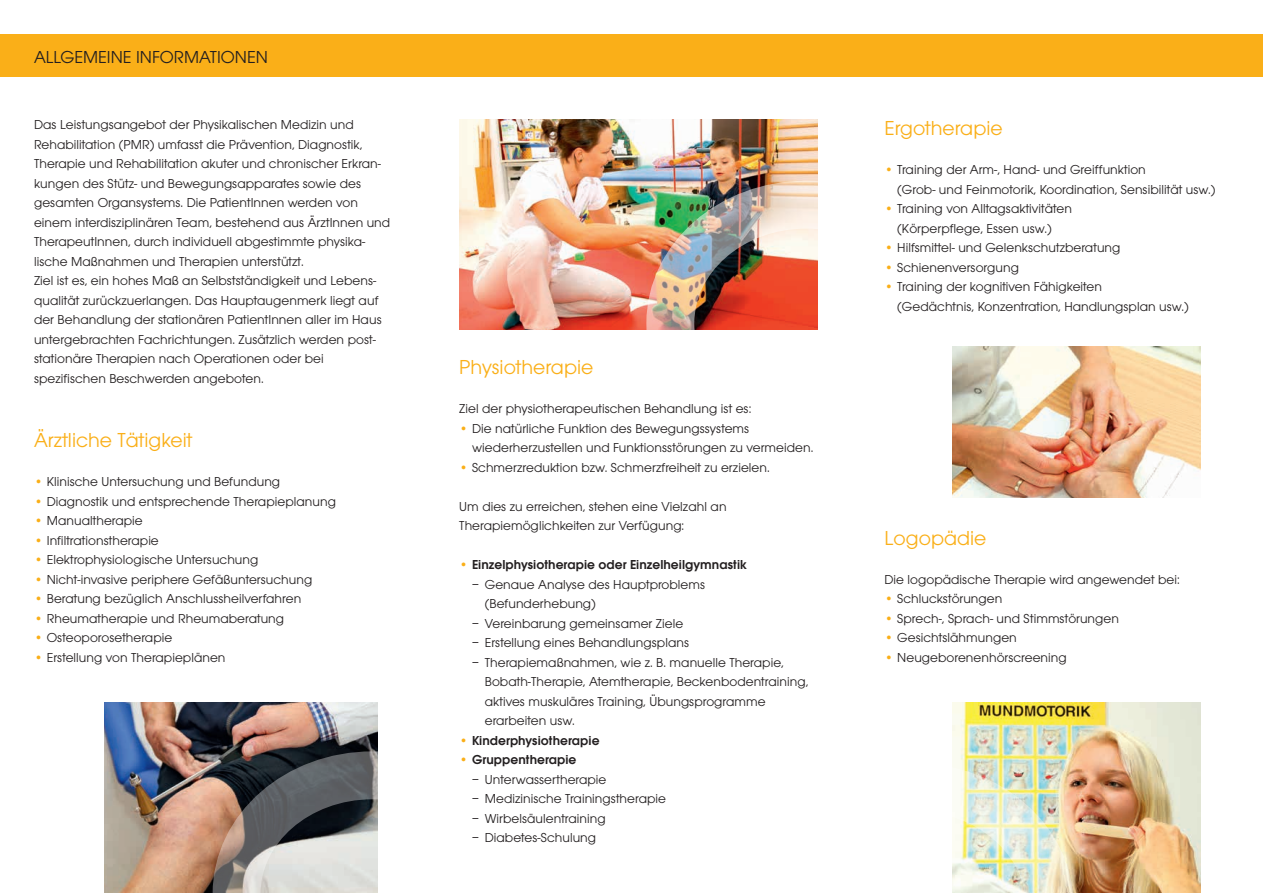
<style>
.page{position:relative;width:1263px;height:893px;background:#fff}
.page>*{position:absolute;margin:0;border:0;box-sizing:border-box;transform-origin:0 0}
.t1{font:21px "Avant Gard";color:#faaf18}
.t2{font:18px "Avant Gard";color:#231f20}
.t3{font:13.5px/19.5px "Avant Gard";letter-spacing:.005em;color:#231f20}
.t4{font:600 13.5px "Avant Gard";letter-spacing:.005em;color:#231f20}
.s1{color:#faaf18}
.s2{font-weight:400;color:#faaf18}
</style>
<div class="page">
<img style="left:952px;top:703px;width:249px;height:190px">
<img style="left:952px;top:763px;width:121px;height:130px">
<img style="left:459px;top:119px;width:358px;height:210px">
<div style="left:646px;top:181px;width:320px;height:285px;border:48px solid #fff;border-radius:50%"></div>
<div style="left:0;top:34px;width:1263px;height:43px;background:#faaf18"></div>
<img style="left:105px;top:703px;width:272px;height:190px">
<svg style="left:213px;top:751px;width:165px;height:142px;background:#807d7b"></svg>
<img style="left:952px;top:347px;width:249px;height:151px">
<h2 class="t2" style="left:34px;top:46px;width:235px">ALLGEMEINE INFORMATIONEN</h2>
<p class="t3" style="left:34px;top:115px;width:358px">Das Leistungsangebot der Physikalischen Medizin und Rehabilitation (PMR) umfasst die Prävention, Diagnostik, Therapie und Rehabilitation akuter und chronischer Erkran&shy;kungen des Stütz- und Bewegungsapparates sowie des gesamten Organsystems. Die PatientInnen werden von einem interdisziplinären Team, bestehend aus ÄrztInnen und TherapeutInnen, durch individuell abgestimmte physika&shy;lische Maßnahmen und Therapien unterstützt.<br>Ziel ist es, ein hohes Maß an Selbstständigkeit und Lebens&shy;qualität zurückzuerlangen. Das Hauptaugenmerk liegt auf der Behandlung der stationären PatientInnen aller im Haus untergebrachten Fachrichtungen. Zusätzlich werden post&shy;stationäre Therapien nach Operationen oder bei spezifischen Beschwerden angeboten.</p>
<h1 class="t1" style="left:34px;top:428px;width:160px">Ärztliche Tätigkeit</h1>
<p class="t3" style="left:34px;top:472px;width:248px"><span class="s1">•</span> Klinische Untersuchung und Befundung</p>
<p class="t3" style="left:34px;top:491px;width:303px"><span class="s1">•</span> Diagnostik und entsprechende Therapieplanung</p>
<p class="t3" style="left:34px;top:511px;width:110px"><span class="s1">•</span> Manualtherapie</p>
<p class="t3" style="left:34px;top:530px;width:126px"><span class="s1">•</span> Infiltrationstherapie</p>
<p class="t3" style="left:34px;top:550px;width:226px"><span class="s1">•</span> Elektrophysiologische Untersuchung</p>
<p class="t3" style="left:34px;top:569px;width:280px"><span class="s1">•</span> Nicht-invasive periphere Gefäßuntersuchung</p>
<p class="t3" style="left:34px;top:589px;width:269px"><span class="s1">•</span> Beratung bezüglich Anschlussheilverfahren</p>
<p class="t3" style="left:34px;top:608px;width:252px"><span class="s1">•</span> Rheumatherapie und Rheumaberatung</p>
<p class="t3" style="left:34px;top:628px;width:140px"><span class="s1">•</span> Osteoporosetherapie</p>
<p class="t3" style="left:34px;top:647px;width:193px"><span class="s1">•</span> Erstellung von Therapieplänen</p>
<h1 class="t1" style="left:459px;top:355px;width:136px">Physiotherapie</h1>
<p class="t3" style="left:459px;top:399px;width:294px">Ziel der physiotherapeutischen Behandlung ist es:</p>
<p class="t3" style="left:472px;top:419px;width:343px;text-indent:-13px"><span class="s1">•</span> Die natürliche Funktion des Bewegungssystems wiederherzustellen und Funktionsstörungen zu vermeiden.</p>
<p class="t3" style="left:459px;top:457px;width:312px"><span class="s1">•</span> Schmerzreduktion bzw. Schmerzfreiheit zu erzielen.</p>
<p class="t3" style="left:459px;top:496px;width:269px">Um dies zu erreichen, stehen eine Vielzahl an<br>Therapiemöglichkeiten zur Verfügung:</p>
<p class="t4" style="left:459px;top:557px;width:289px"><span class="s2">•</span> Einzelphysiotherapie oder Einzelheilgymnastik</p>
<p class="t3" style="left:485px;top:574px;width:222px;text-indent:-13px">– Genaue Analyse des Hauptproblems (Befunderhebung)</p>
<p class="t3" style="left:472px;top:613px;width:213px">– Vereinbarung gemeinsamer Ziele</p>
<p class="t3" style="left:472px;top:633px;width:219px">– Erstellung eines Behandlungsplans</p>
<p class="t3" style="left:485px;top:652px;width:325px;text-indent:-13px">– Therapiemaßnahmen, wie z. B. manuelle Therapie, Bobath-Therapie, Atemtherapie, Beckenbodentraining, aktives muskuläres Training, Übungsprogramme erarbeiten usw.</p>
<p class="t4" style="left:459px;top:732px;width:142px"><span class="s2">•</span> Kinderphysiotherapie</p>
<p class="t4" style="left:459px;top:752px;width:119px"><span class="s2">•</span> Gruppentherapie</p>
<p class="t3" style="left:472px;top:769px;width:136px">– Unterwassertherapie</p>
<p class="t3" style="left:472px;top:789px;width:195px">– Medizinische Trainingstherapie</p>
<p class="t3" style="left:472px;top:808px;width:135px">– Wirbelsäulentraining</p>
<p class="t3" style="left:472px;top:828px;width:126px">– Diabetes-Schulung</p>
<h1 class="t1" style="left:884px;top:116px;width:120px">Ergotherapie</h1>
<p class="t3" style="left:897px;top:160px;width:320px;text-indent:-13px"><span class="s1">•</span> Training der Arm-, Hand- und Greiffunktion<br>(Grob- und Feinmotorik, Koordination, Sensibilität usw.)</p>
<p class="t3" style="left:884px;top:199px;width:189px;text-align:center"><span class="s1">•</span> Training von Alltagsaktivitäten (Körperpflege, Essen usw.)</p>
<p class="t3" style="left:884px;top:238px;width:237px"><span class="s1">•</span> Hilfsmittel- und Gelenkschutzberatung</p>
<p class="t3" style="left:884px;top:257px;width:136px"><span class="s1">•</span> Schienenversorgung</p>
<p class="t3" style="left:897px;top:277px;width:293px;text-indent:-13px"><span class="s1">•</span> Training der kognitiven Fähigkeiten<br>(Gedächtnis, Konzentration, Handlungsplan usw.)</p>
<h1 class="t1" style="left:884px;top:526px;width:104px">Logopädie</h1>
<p class="t3" style="left:884px;top:569px;width:297px">Die logopädische Therapie wird angewendet bei:</p>
<p class="t3" style="left:884px;top:589px;width:119px"><span class="s1">•</span> Schluckstörungen</p>
<p class="t3" style="left:884px;top:608px;width:236px"><span class="s1">•</span> Sprech-, Sprach- und Stimmstörungen</p>
<p class="t3" style="left:884px;top:628px;width:134px"><span class="s1">•</span> Gesichtslähmungen</p>
<p class="t3" style="left:884px;top:647px;width:184px"><span class="s1">•</span> Neugeborenenhörscreening</p>
</div>
